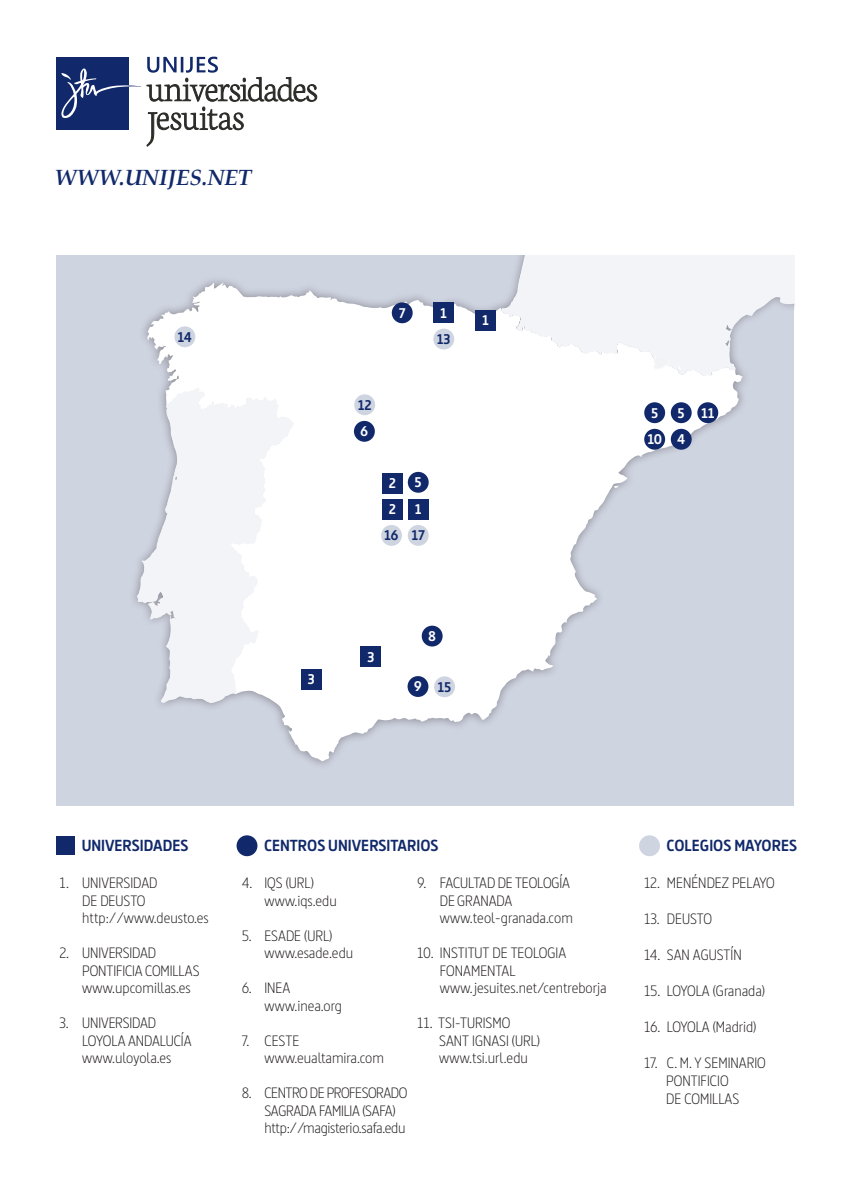
<style>
.page{position:relative;width:851px;height:1191px;background:#fff}
.page>*{position:absolute;margin:0;border:0;box-sizing:border-box;transform-origin:0 0}
.t1{font:italic 700 22px "Palatino";color:#11296b}
.t2{font:700 16px "Dsignes";color:#11296b}
.t3{font:300 15px/17.6px "Dsignes";color:#231f20}
.t4{font:300 15px/17.4px "Dsignes";letter-spacing:-.02em;color:#231f20}
.t5{font:700 14px "Dsignes";color:#fff}
.t6{font:700 14px "Dsignes";letter-spacing:-.02em;color:#11296b}
</style>
<div class="page">
<div style="left:236px;top:835px;width:21px;height:21px;background:#11296b;border-radius:50%"></div>
<div style="left:57px;top:837px;width:18px;height:18px;background:#11296b"></div>
<div style="left:639px;top:835px;width:21px;height:21px;background:#cfd4e1;border-radius:50%"></div>
<div style="left:57px;top:255px;width:737px;height:550px;background:#cfd4e1"></div>
<svg style="left:143px;top:280px;width:602px;height:482px;fill:#fff"></svg>
<svg style="left:137px;top:388px;width:156px;height:315px;fill:#f3f4f8"></svg>
<svg style="left:501px;top:255px;width:293px;height:121px"></svg>
<div style="left:434px;top:676px;width:21px;height:21px;background:#cfd4e1;border-radius:50%"></div>
<div style="left:301px;top:669px;width:21px;height:20px;background:#11296b"></div>
<div style="left:407px;top:676px;width:21px;height:21px;background:#11296b;border-radius:50%"></div>
<div style="left:475px;top:310px;width:20px;height:21px;background:#11296b"></div>
<div style="left:433px;top:302px;width:21px;height:21px;background:#11296b"></div>
<div style="left:433px;top:329px;width:21px;height:20px;background:#cfd4e1;border-radius:50%"></div>
<div style="left:392px;top:302px;width:20px;height:21px;background:#11296b;border-radius:50%"></div>
<div style="left:174px;top:326px;width:21px;height:21px;background:#cfd4e1;border-radius:50%"></div>
<div style="left:354px;top:394px;width:21px;height:21px;background:#cfd4e1;border-radius:50%"></div>
<div style="left:354px;top:421px;width:21px;height:21px;background:#11296b;border-radius:50%"></div>
<div style="left:360px;top:646px;width:21px;height:21px;background:#11296b"></div>
<div style="left:421px;top:625px;width:21px;height:21px;background:#11296b;border-radius:50%"></div>
<div style="left:697px;top:402px;width:21px;height:21px;background:#11296b;border-radius:50%"></div>
<div style="left:644px;top:402px;width:21px;height:21px;background:#11296b;border-radius:50%"></div>
<div style="left:670px;top:402px;width:21px;height:21px;background:#11296b;border-radius:50%"></div>
<div style="left:644px;top:429px;width:21px;height:21px;background:#11296b;border-radius:50%"></div>
<div style="left:670px;top:429px;width:21px;height:21px;background:#11296b;border-radius:50%"></div>
<div style="left:408px;top:472px;width:20px;height:21px;background:#11296b;border-radius:50%"></div>
<div style="left:408px;top:525px;width:20px;height:21px;background:#cfd4e1;border-radius:50%"></div>
<div style="left:382px;top:473px;width:21px;height:20px;background:#11296b"></div>
<div style="left:382px;top:499px;width:21px;height:20px;background:#11296b"></div>
<div style="left:408px;top:499px;width:20px;height:20px;background:#11296b"></div>
<div style="left:381px;top:525px;width:21px;height:21px;background:#cfd4e1;border-radius:50%"></div>
<div style="left:57px;top:57px;width:72px;height:73px;background:#11296b"></div>
<svg style="left:61px;top:68px;width:80px;height:50px"></svg>
<svg style="left:147px;top:57px;width:170px;height:89px"></svg>
<p class="t1" style="left:54px;top:160px;width:198px">WWW.UNIJES.NET</p>
<p class="t6" style="left:177px;top:329px;width:16px">14</p>
<p class="t5" style="left:308px;top:671px;width:9px">3</p>
<p class="t5" style="left:399px;top:305px;width:8px">7</p>
<p class="t5" style="left:440px;top:305px;width:8px">1</p>
<p class="t6" style="left:437px;top:331px;width:15px">13</p>
<p class="t6" style="left:357px;top:397px;width:15px">12</p>
<p class="t5" style="left:360px;top:423px;width:10px">6</p>
<p class="t5" style="left:414px;top:474px;width:9px">5</p>
<p class="t5" style="left:389px;top:475px;width:9px">2</p>
<p class="t5" style="left:389px;top:501px;width:9px">2</p>
<p class="t5" style="left:415px;top:501px;width:8px">1</p>
<p class="t6" style="left:384px;top:527px;width:16px">16</p>
<p class="t6" style="left:419px;top:522px;width:16px">10</p>
<p class="t6" style="left:411px;top:527px;width:15px">17</p>
<p class="t5" style="left:482px;top:312px;width:8px">1</p>
<p class="t5" style="left:367px;top:649px;width:9px">3</p>
<p class="t5" style="left:428px;top:628px;width:9px">8</p>
<p class="t5" style="left:414px;top:678px;width:10px">9</p>
<p class="t6" style="left:437px;top:679px;width:15px">15</p>
<p class="t5" style="left:651px;top:405px;width:9px">5</p>
<p class="t5" style="left:677px;top:405px;width:9px">5</p>
<p class="t5" style="left:701px;top:405px;width:15px">11</p>
<p class="t5" style="left:647px;top:431px;width:16px">10</p>
<p class="t5" style="left:677px;top:431px;width:10px">4</p>
<p class="t2" style="left:82px;top:836px;width:108px">UNIVERSIDADES</p>
<p class="t3" style="left:82px;top:874px;width:128px;text-indent:-23px">1. UNIVERSIDAD<br>DE DEUSTO http://www.deusto.es</p>
<p class="t3" style="left:82px;top:944px;width:119px;text-indent:-23px">2. UNIVERSIDAD<br>PONTIFICIA COMILLAS www.upcomillas.es</p>
<p class="t3" style="left:82px;top:1014px;width:111px;text-indent:-23px">3. UNIVERSIDAD<br>LOYOLA ANDALUCÍA www.uloyola.es</p>
<p class="t2" style="left:264px;top:836px;width:176px">CENTROS UNIVERSITARIOS</p>
<p class="t3" style="left:242px;top:874px;width:74px">4. IQS (URL)</p>
<p class="t3" style="left:264px;top:891px;width:74px">www.iqs.edu</p>
<p class="t3" style="left:264px;top:926px;width:90px;text-indent:-23px">5. ESADE (URL) www.esade.edu</p>
<p class="t3" style="left:242px;top:979px;width:50px">6. INEA</p>
<p class="t3" style="left:264px;top:996px;width:79px">www.inea.org</p>
<p class="t3" style="left:264px;top:1031px;width:121px;text-indent:-23px">7. CESTE www.eualtamira.com</p>
<p class="t4" style="left:264px;top:1084px;width:144px;text-indent:-23px">8. CENTRO DE PROFESORADO<br>SAGRADA FAMILIA (SAFA) http://magisterio.safa.edu</p>
<p class="t3" style="left:440px;top:874px;width:134px;text-indent:-23px">9. FACULTAD DE TEOLOGÍA<br>DE GRANADA www.teol-granada.com</p>
<p class="t3" style="left:440px;top:944px;width:128px;text-indent:-23px">10. INSTITUT DE TEOLOGIA<br>FONAMENTAL</p>
<p class="t3" style="left:440px;top:979px;width:168px">www.jesuites.net/centreborja</p>
<p class="t3" style="left:417px;top:1014px;width:95px">11. TSI-TURISMO</p>
<p class="t3" style="left:439px;top:1031px;width:102px">SANT IGNASI (URL)</p>
<p class="t3" style="left:439px;top:1049px;width:90px">www.tsi.url.edu</p>
<p class="t2" style="left:666px;top:836px;width:132px">COLEGIOS MAYORES</p>
<p class="t3" style="left:644px;top:874px;width:132px">12. MENÉNDEZ PELAYO</p>
<p class="t3" style="left:644px;top:910px;width:69px">13. DEUSTO</p>
<p class="t3" style="left:644px;top:946px;width:99px">14. SAN AGUSTÍN</p>
<p class="t3" style="left:644px;top:982px;width:122px">15. LOYOLA (Granada)</p>
<p class="t3" style="left:644px;top:1018px;width:114px">16. LOYOLA (Madrid)</p>
<p class="t3" style="left:644px;top:1054px;width:123px">17. C. M. Y SEMINARIO</p>
<p class="t3" style="left:666px;top:1072px;width:64px">PONTIFICIO</p>
<p class="t3" style="left:666px;top:1090px;width:75px">DE COMILLAS</p>
</div>
